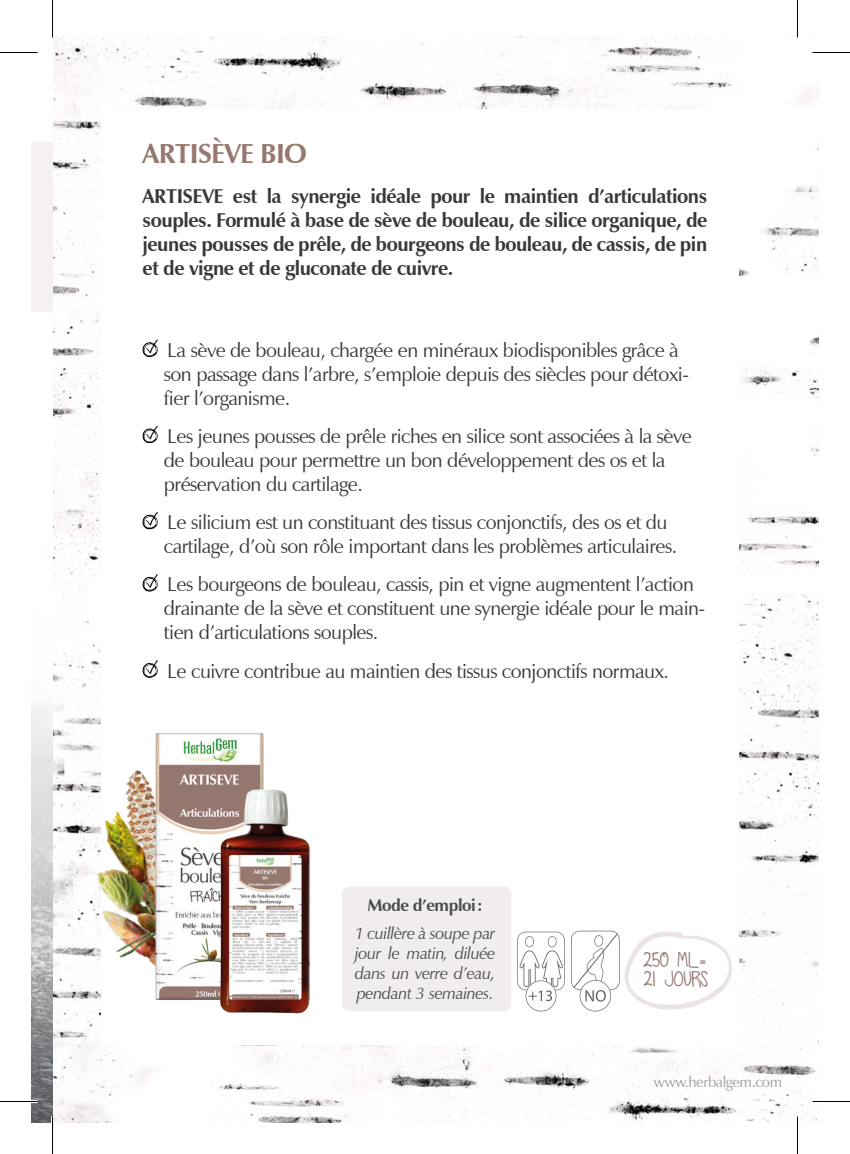
<style>
.page{position:relative;width:850px;height:1154px;background:#fff}
.page>*{position:absolute;margin:0;border:0;box-sizing:border-box;transform-origin:0 0}
.t1{font:700 27.5px "Zapf Humanist 601 BT";letter-spacing:-.025em;color:#967870}
.t2{font:20px/24px "Zapf Humanist 601 BT";letter-spacing:-.025em;color:#3a3938}
.t3{font:700 20px/24px "Zapf Humanist 601 BT";letter-spacing:-.025em;color:#3a3938;text-align:justify}
.t4{font:19.25px/19.5px "Beautiful Every Time";letter-spacing:-.025em;color:#967870}
.t5{font:italic 16.75px/20px "Zapf Humanist 601 BT";letter-spacing:-.025em;color:#4b4b4a;text-align:center}
.t6{font:15px "Zapf Humanist 601 BT";letter-spacing:-.025em;color:#9d9d9d}
.s1{font-weight:700;font-style:normal}
.s2{font-size:17px}
</style>
<div class="page">
<img style="left:52px;top:36px;width:766px;height:540px">
<img style="left:53px;top:587px;width:765px;height:536px">
<div style="left:101px;top:109px;width:636px;height:936px;background:#fff"></div>
<img style="left:31px;top:142px;width:21px;height:981px">
<div style="left:31px;top:143px;width:21px;height:169px;background:#f4f1f0"></div>
<img style="left:88px;top:956px;width:13px;height:24px">
<img style="left:126px;top:770px;width:24px;height:16px">
<img style="left:89px;top:786px;width:64px;height:53px">
<img style="left:73px;top:839px;width:80px;height:117px">
<img style="left:110px;top:877px;width:43px;height:88px">
<img style="left:153px;top:733px;width:111px;height:267px">
<img style="left:219px;top:786px;width:92px;height:227px">
<svg style="left:142px;top:339px;width:16px;height:18px"></svg>
<svg style="left:142px;top:425px;width:16px;height:18px"></svg>
<svg style="left:142px;top:512px;width:16px;height:17px"></svg>
<svg style="left:142px;top:574px;width:16px;height:17px"></svg>
<svg style="left:142px;top:660px;width:16px;height:18px"></svg>
<div style="left:342px;top:886px;width:169px;height:125px;background:#f1edec;border-radius:7px"></div>
<svg style="left:517px;top:932px;width:47px;height:79px"></svg>
<svg style="left:571px;top:931px;width:161px;height:80px"></svg>
<hr style="left:812px;top:51px;width:37px;height:3px;background:#fff">
<hr style="left:0;top:1100px;width:38px;height:3px;background:#fff">
<hr style="left:812px;top:1100px;width:37px;height:3px;background:#fff">
<hr style="left:51px;top:0;width:3px;height:38px;background:#fff">
<hr style="left:51px;top:1116px;width:3px;height:38px;background:#fff">
<hr style="left:795px;top:0;width:3px;height:38px;background:#fff">
<hr style="left:795px;top:1116px;width:3px;height:38px;background:#fff">
<hr style="left:0;top:52px;width:38px;height:1px;background:#000">
<hr style="left:812px;top:52px;width:37px;height:1px;background:#000">
<hr style="left:0;top:1101px;width:38px;height:1px;background:#000">
<hr style="left:812px;top:1101px;width:37px;height:1px;background:#000">
<hr style="left:52px;top:0;width:1px;height:38px;background:#000">
<hr style="left:52px;top:1116px;width:1px;height:38px;background:#000">
<hr style="left:796px;top:0;width:1px;height:38px;background:#000">
<hr style="left:796px;top:1116px;width:1px;height:38px;background:#000">
<h1 class="t1" style="left:142px;top:137px;width:166px">ARTISÈVE BIO</h1>
<p class="t3" style="left:142px;top:184px;width:566px">ARTISEVE est la synergie idéale pour le maintien d’articulations souples. Formulé à base de sève de bouleau, de silice organique, de jeunes pousses de prêle, de bourgeons de bouleau, de cassis, de pin et de vigne et de gluconate de cuivre.</p>
<p class="t2" style="left:164px;top:338px;width:526px">La sève de bouleau, chargée en minéraux biodisponibles grâce à son passage dans l’arbre, s’emploie depuis des siècles pour détoxi&shy;fier l’organisme.</p>
<p class="t2" style="left:164px;top:424px;width:529px">Les jeunes pousses de prêle riches en silice sont associées à la sève de bouleau pour permettre un bon développement des os et la préservation du cartilage.</p>
<p class="t2" style="left:164px;top:510px;width:514px">Le silicium est un constituant des tissus conjonctifs, des os et du cartilage, d’où son rôle important dans les problèmes articulaires.</p>
<p class="t2" style="left:164px;top:572px;width:542px">Les bourgeons de bouleau, cassis, pin et vigne augmentent l’action drainante de la sève et constituent une synergie idéale pour le main&shy;tien d’articulations souples.</p>
<p class="t2" style="left:167px;top:659px;width:503px">Le cuivre contribue au maintien des tissus conjonctifs normaux.</p>
<p class="t5" style="left:355px;top:892px;width:142px;line-height:27px"><span class="s1">Mode d’emploi:<br></span><span class="s2">1</span> cuillère à soupe par</p>
<p class="t5" style="left:355px;top:943px;width:142px;text-align:justify">jour le matin, diluée dans un verre d’eau, pendant 3 semaines.</p>
<p class="t4" style="left:642px;top:950px;width:67px">250 ML=<br>21 JOURS</p>
<p class="t6" style="left:653px;top:1072px;width:130px">www.herbalgem.com</p>
</div>
